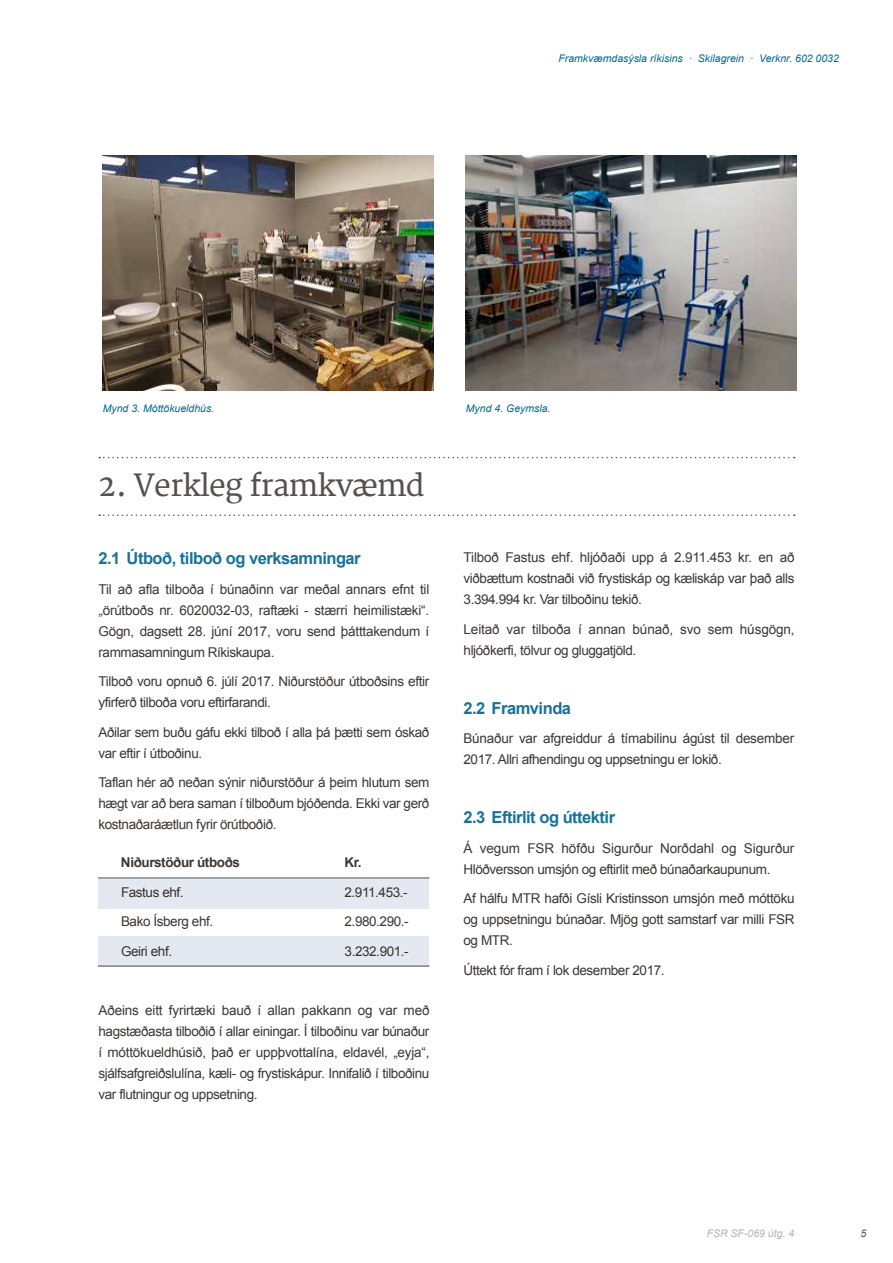
<style>
.page{position:relative;width:893px;height:1263px;background:#fff}
.page>*{position:absolute;margin:0;border:0;box-sizing:border-box;transform-origin:0 0}
.t1{font:30px "Merriweather";color:#57514d}
.t2{font:700 16.5px "Arial";letter-spacing:-.03em;color:#18719a}
.t3{font:13.5px/21px "Arial";letter-spacing:-.03em;color:#3d3732;text-align:justify}
.t4{font:13.5px/21px "Arial";letter-spacing:-.01em;color:#3d3732}
.t5{font:700 13.5px "Arial";letter-spacing:-.03em;color:#3d3732}
.t6{font:italic 10.5px "Arial";color:#006892}
.t7{font:italic 10.5px "Arial";color:#b4b4b4}
.t8{font:italic 10.5px "Arial";color:#57514d}
</style>
<div class="page">
<img style="left:465px;top:155px;width:331px;height:236px">
<img style="left:102px;top:155px;width:331px;height:236px">
<svg style="left:99px;top:514px;width:696px;height:2px"></svg>
<svg style="left:99px;top:457px;width:696px;height:1px"></svg>
<div style="left:98px;top:878px;width:331px;height:30px;background:#e4e9f1"></div>
<div style="left:98px;top:936px;width:331px;height:30px;background:#e4e9f1"></div>
<hr style="left:98px;top:877px;width:331px;height:1px;background:#59544f">
<hr style="left:98px;top:966px;width:331px;height:1px;background:#59544f">
<p class="t6" style="left:558px;top:51px;width:282px">Framkvæmdasýsla ríkisins · Skilagrein · Verknr. 602 0032</p>
<p class="t6" style="left:103px;top:402px;width:113px">Mynd 3. Móttökueldhús.</p>
<p class="t6" style="left:466px;top:402px;width:86px">Mynd 4. Geymsla.</p>
<h1 class="t1" style="left:99px;top:460px;width:327px">2. Verkleg framkvæmd</h1>
<p class="t2" style="left:98px;top:547px;width:264px">2.1 Útboð, tilboð og verksamningar</p>
<p class="t3" style="left:98px;top:579px;width:332px">Til að afla tilboða í búnaðinn var meðal annars efnt til „örútboðs nr. 6020032-03, raftæki - stærri heimilistæki“.<br>Gögn, dagsett 28. júní 2017, voru send þátttakendum í rammasamningum Ríkiskaupa.</p>
<p class="t3" style="left:98px;top:671px;width:332px">Tilboð voru opnuð 6. júlí 2017. Niðurstöður útboðsins eftir yfirferð tilboða voru eftirfarandi.</p>
<p class="t3" style="left:98px;top:722px;width:332px">Aðilar sem buðu gáfu ekki tilboð í alla þá þætti sem óskað var eftir í útboðinu.</p>
<p class="t3" style="left:98px;top:772px;width:333px">Taflan hér að neðan sýnir niðurstöður á þeim hlutum sem hægt var að bera saman í tilboðum bjóðenda. Ekki var gerð kostnaðaráætlun fyrir örútboðið.</p>
<p class="t5" style="left:121px;top:853px;width:121px">Niðurstöður útboðs</p>
<p class="t5" style="left:344px;top:853px;width:19px">Kr.</p>
<p class="t3" style="left:121px;top:882px;width:64px">Fastus ehf.</p>
<p class="t3" style="left:345px;top:882px;width:65px">2.911.453.-</p>
<p class="t3" style="left:121px;top:911px;width:94px">Bako Ísberg ehf.</p>
<p class="t3" style="left:345px;top:911px;width:66px">2.980.290.-</p>
<p class="t3" style="left:121px;top:941px;width:53px">Geiri ehf.</p>
<p class="t3" style="left:345px;top:941px;width:66px">3.232.901.-</p>
<p class="t3" style="left:99px;top:1000px;width:332px">Aðeins eitt fyrirtæki bauð í allan pakkann og var með hagstæðasta tilboðið í allar einingar. Í tilboðinu var búnaður í móttökueldhúsið, það er uppþvottalína, eldavél, „eyja“, sjálfsafgreiðslulína, kæli- og frystiskápur. Innifalið í tilboðinu var flutningur og uppsetning.</p>
<p class="t3" style="left:464px;top:547px;width:333px">Tilboð Fastus ehf. hljóðaði upp á 2.911.453 kr. en að viðbættum kostnaði við frystiskáp og kæliskáp var það alls 3.394.994 kr. Var tilboðinu tekið.</p>
<p class="t4" style="left:464px;top:618px;width:333px">Leitað var tilboða í annan búnað, svo sem húsgögn, hljóðkerfi, tölvur og gluggatjöld.</p>
<p class="t2" style="left:463px;top:697px;width:109px">2.2 Framvinda</p>
<p class="t3" style="left:463px;top:728px;width:332px">Búnaður var afgreiddur á tímabilinu ágúst til desember<br>2017. Allri afhendingu og uppsetningu er lokið.</p>
<p class="t2" style="left:463px;top:806px;width:153px">2.3 Eftirlit og úttektir</p>
<p class="t3" style="left:463px;top:837px;width:332px">Á vegum FSR höfðu Sigurður Norðdahl og Sigurður<br>Hlöðversson umsjón og eftirlit með búnaðarkaupunum.</p>
<p class="t3" style="left:463px;top:888px;width:333px">Af hálfu MTR hafði Gísli Kristinsson umsjón með móttöku og uppsetningu búnaðar. Mjög gott samstarf var milli FSR og MTR.</p>
<p class="t3" style="left:463px;top:959px;width:203px">Úttekt fór fram í lok desember 2017.</p>
<p class="t7" style="left:707px;top:1227px;width:89px">FSR SF-069 útg. 4</p>
<p class="t8" style="left:861px;top:1227px;width:7px">5</p>
</div>
